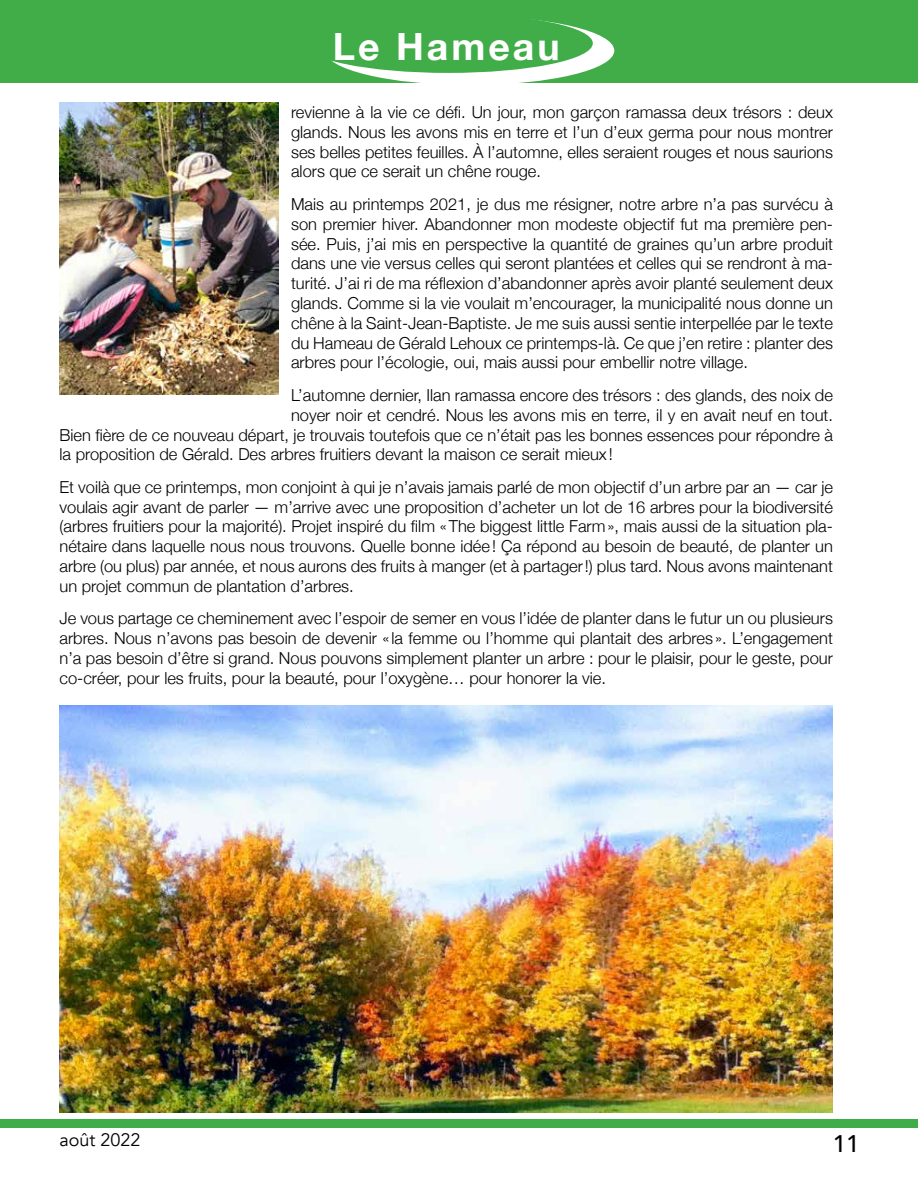
<style>
.page{position:relative;width:918px;height:1188px;background:#fff}
.page>*{position:absolute;margin:0;border:0;box-sizing:border-box;transform-origin:0 0}
.t1{font:700 37.5px "Helvetica Neue";letter-spacing:.08em;color:#fff}
.t2{font:500 24px "Avenir";color:#000}
.t3{font:18px "Avenir";color:#000}
.t4{font:300 16.5px/19.8px "Helvetica Neue";color:#000;text-align:justify}
</style>
<div class="page">
<div style="left:0;top:0;width:918px;height:83px;background:#40ad49"></div>
<div style="left:0;top:1119px;width:918px;height:9px;background:#40ad49"></div>
<div style="left:325px;top:16px;width:289px;height:69px;background:#fff;border-radius:50%"></div>
<div style="left:304px;top:14px;width:289px;height:59px;background:#40ad49;border-radius:50%"></div>
<img style="left:60px;top:102px;width:218px;height:293px">
<img style="left:60px;top:705px;width:773px;height:407px">
<h1 class="t1" style="left:333px;top:17px;width:228px">Le Hameau</h1>
<p class="t4" style="left:291px;top:101px;width:543px">revienne à la vie ce défi. Un jour, mon garçon ramassa deux trésors : deux glands. Nous les avons mis en terre et l’un d’eux germa pour nous montrer ses belles petites feuilles. À l’automne, elles seraient rouges et nous saurions alors que ce serait un chêne rouge.</p>
<p class="t4" style="left:291px;top:193px;width:543px">Mais au printemps 2021, je dus me résigner, notre arbre n’a pas survécu à son premier hiver. Abandonner mon modeste objectif fut ma première pen&shy;sée. Puis, j’ai mis en perspective la quantité de graines qu’un arbre produit dans une vie versus celles qui seront plantées et celles qui se rendront à ma&shy;turité. J’ai ri de ma réflexion d’abandonner après avoir planté seulement deux glands. Comme si la vie voulait m’encourager, la municipalité nous donne un chêne à la Saint-Jean-Baptiste. Je me suis aussi sentie interpellée par le texte du Hameau de Gérald Lehoux ce printemps-là. Ce que j’en retire : planter des arbres pour l’écologie, oui, mais aussi pour embellir notre village.</p>
<p class="t4" style="left:291px;top:384px;width:543px">L’automne dernier, Ilan ramassa encore des trésors : des glands, des noix de</p>
<p class="t4" style="left:291px;top:404px;width:543px">noyer noir et cendré. Nous les avons mis en terre, il y en avait neuf en tout.</p>
<p class="t4" style="left:60px;top:424px;width:775px">Bien fière de ce nouveau départ, je trouvais toutefois que ce n’était pas les bonnes essences pour répondre à</p>
<p class="t4" style="left:60px;top:443px;width:555px">la proposition de Gérald. Des arbres fruitiers devant la maison ce serait mieux !</p>
<p class="t4" style="left:60px;top:476px;width:775px">Et voilà que ce printemps, mon conjoint à qui je n’avais jamais parlé de mon objectif d’un arbre par an — car je voulais agir avant de parler — m’arrive avec une proposition d’acheter un lot de 16 arbres pour la biodiversité (arbres fruitiers pour la majorité). Projet inspiré du film «The biggest little Farm», mais aussi de la situation pla&shy;nétaire dans laquelle nous nous trouvons. Quelle bonne idée! Ça répond au besoin de beauté, de planter un arbre (ou plus) par année, et nous aurons des fruits à manger (et à partager!) plus tard. Nous avons maintenant un projet commun de plantation d’arbres.</p>
<p class="t4" style="left:60px;top:607px;width:775px">Je vous partage ce cheminement avec l’espoir de semer en vous l’idée de planter dans le futur un ou plusieurs arbres. Nous n’avons pas besoin de devenir « la femme ou l’homme qui plantait des arbres ». L’engagement n’a pas besoin d’être si grand. Nous pouvons simplement planter un arbre : pour le plaisir, pour le geste, pour co-créer, pour les fruits, pour la beauté, pour l’oxygène… pour honorer la vie.</p>
<p class="t3" style="left:60px;top:1130px;width:83px">août 2022</p>
<h2 class="t2" style="left:833px;top:1123px;width:28px">11</h2>
</div>
